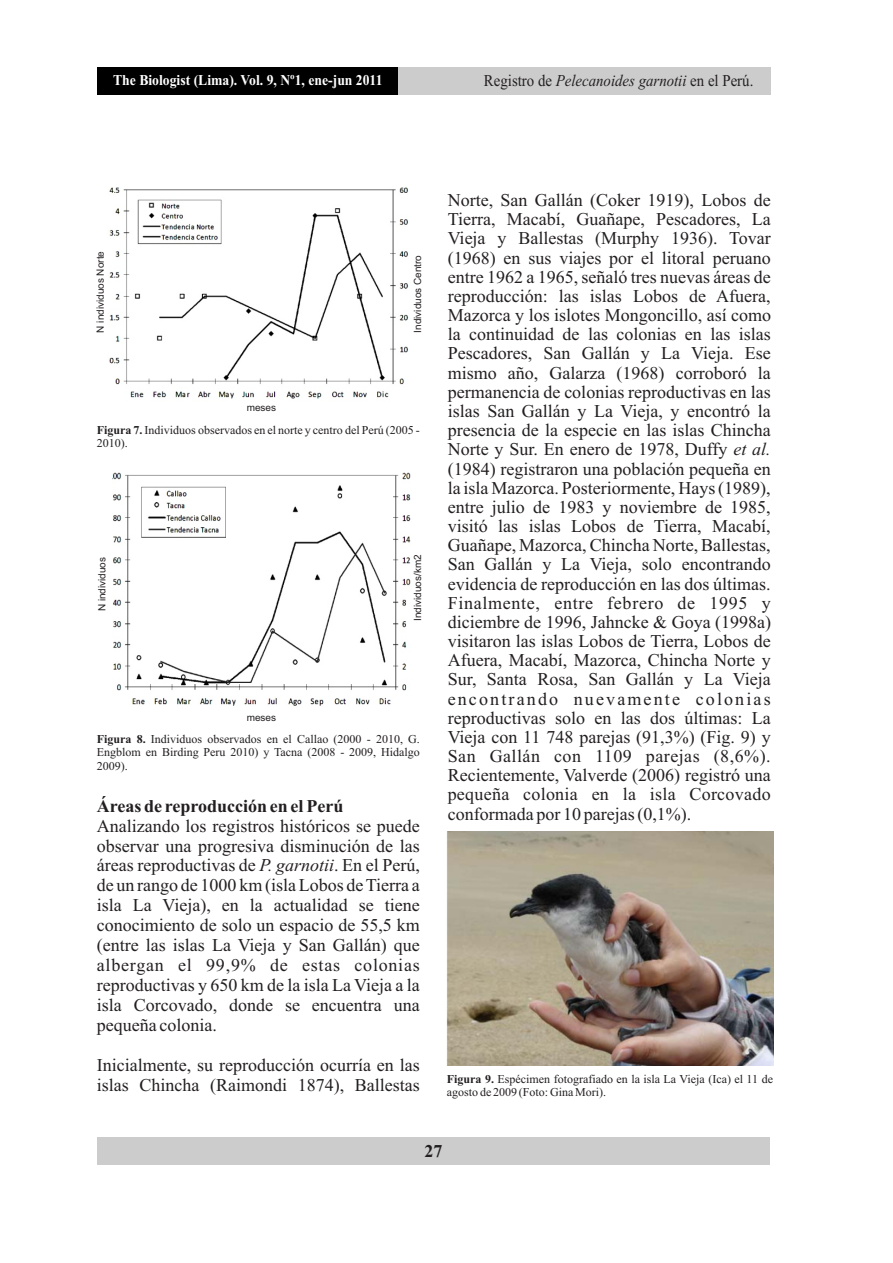
<style>
.page{position:relative;width:893px;height:1263px;background:#fff}
.page>*{position:absolute;margin:0;border:0;box-sizing:border-box;transform-origin:0 0}
.t1{font:18px/19.2px "Times New Roman";color:#231f20;text-align:justify}
.t2{font:700 18px "Times New Roman";color:#231f20}
.t3{font:italic 16.5px "Times New Roman";color:#231f20;scale:.9 1}
.t4{font:700 15px "Times New Roman";color:#fff;scale:.91 1}
.t5{font:12px/13.4px "Times New Roman";color:#231f20}
.t6{font:10.05px "Arial";color:#231f20}
.s1{font-style:normal}
.s2{font-weight:700}
.s3{font-style:italic}
</style>
<div class="page">
<div style="left:97px;top:1137px;width:673px;height:27px;background:#ccc"></div>
<div style="left:97px;top:67px;width:674px;height:28px;background:#ccc"></div>
<div style="left:97px;top:67px;width:301px;height:28px;background:#000"></div>
<img style="left:109px;top:188px;width:299px;height:211px">
<img style="left:112px;top:472px;width:299px;height:234px">
<img style="left:447px;top:832px;width:326px;height:233px">
<p class="t4" style="left:113px;top:75px;width:298px">The Biologist (Lima). Vol. 9, Nº1, ene-jun 2011</p>
<p class="t3" style="left:484px;top:75px;width:301px"><span class="s1">Registro de</span> Pelecanoides garnotii <span class="s1">en el Perú.</span></p>
<p class="t6" style="left:97px;top:333px;width:83px;rotate:-90deg">N individuos Norte</p>
<p class="t6" style="left:414px;top:333px;width:79px;rotate:-90deg">Individuos Centro</p>
<p class="t6" style="left:247px;top:404px;width:31px">meses</p>
<p class="t5" style="left:97px;top:424px;width:325px"><span class="s2">Figura 7.</span> Individuos observados en el norte y centro del Perú (2005 -<br>2010).</p>
<p class="t6" style="left:98px;top:611px;width:56px;rotate:-90deg">N individuos</p>
<p class="t6" style="left:247px;top:713px;width:31px">meses</p>
<p class="t6" style="left:414px;top:621px;width:68px;rotate:-90deg">Individuos/km2</p>
<p class="t5" style="left:97px;top:733px;width:325px;text-align:justify"><span class="s2">Figura 8.</span> Individuos observados en el Callao (2000 - 2010, G.<br>Engblom en Birding Peru 2010) y Tacna (2008 - 2009, Hidalgo 2009).</p>
<p class="t2" style="left:97px;top:799px;width:248px">Áreas de reproducción en el Perú</p>
<p class="t1" style="left:97px;top:817px;width:325px;line-height:20px">Analizando los registros históricos se puede observar una progresiva disminución de las áreas reproductivas de <span class="s3">P. garnotii</span>. En el Perú, de un rango de 1000 km (isla Lobos de Tierra a isla La Vieja), en la actualidad se tiene conocimiento de solo un espacio de 55,5 km (entre las islas La Vieja y San Gallán) que albergan el 99,9% de estas colonias reproductivas y 650 km de la isla La Vieja a la isla Corcovado, donde se encuentra una pequeña colonia.</p>
<p class="t1" style="left:97px;top:1056px;width:325px;line-height:20px">Inicialmente, su reproducción ocurría en las islas Chincha (Raimondi 1874), Ballestas</p>
<p class="t1" style="left:448px;top:192px;width:325px">Norte, San Gallán (Coker 1919), Lobos de Tierra, Macabí, Guañape, Pescadores, La Vieja y Ballestas (Murphy 1936). Tovar (1968) en sus viajes por el litoral peruano entre 1962 a 1965, señaló tres nuevas áreas de reproducción: las islas Lobos de Afuera, Mazorca y los islotes Mongoncillo, así como la continuidad de las colonias en las islas Pescadores, San Gallán y La Vieja. Ese mismo año, Galarza (1968) corroboró la permanencia de colonias reproductivas en las islas San Gallán y La Vieja, y encontró la presencia de la especie en las islas Chincha Norte y Sur. En enero de 1978, Duffy <span class="s3">et al. </span>(1984) registraron una población pequeña en la isla Mazorca. Posteriormente, Hays (1989), entre julio de 1983 y noviembre de 1985, visitó las islas Lobos de Tierra, Macabí, Guañape, Mazorca, Chincha Norte, Ballestas, San Gallán y La Vieja, solo encontrando evidencia de reproducción en las dos últimas.<br>Finalmente, entre febrero de 1995 y diciembre de 1996, Jahncke &amp; Goya (1998a) visitaron las islas Lobos de Tierra, Lobos de Afuera, Macabí, Mazorca, Chincha Norte y Sur, Santa Rosa, San Gallán y La Vieja encontrando nuevamente colonias reproductivas solo en las dos últimas: La Vieja con 11 748 parejas (91,3%) (Fig. 9) y San Gallán con 1109 parejas (8,6%).<br>Recientemente, Valverde (2006) registró una pequeña colonia en la isla Corcovado conformada por 10 parejas (0,1%).</p>
<p class="t5" style="left:447px;top:1074px;width:328px"><span class="s2">Figura 9.</span> Espécimen fotografiado en la isla La Vieja (Ica) el 11 de agosto de 2009 (Foto: Gina Mori).</p>
<p class="t2" style="left:425px;top:1144px;width:19px">27</p>
</div>
